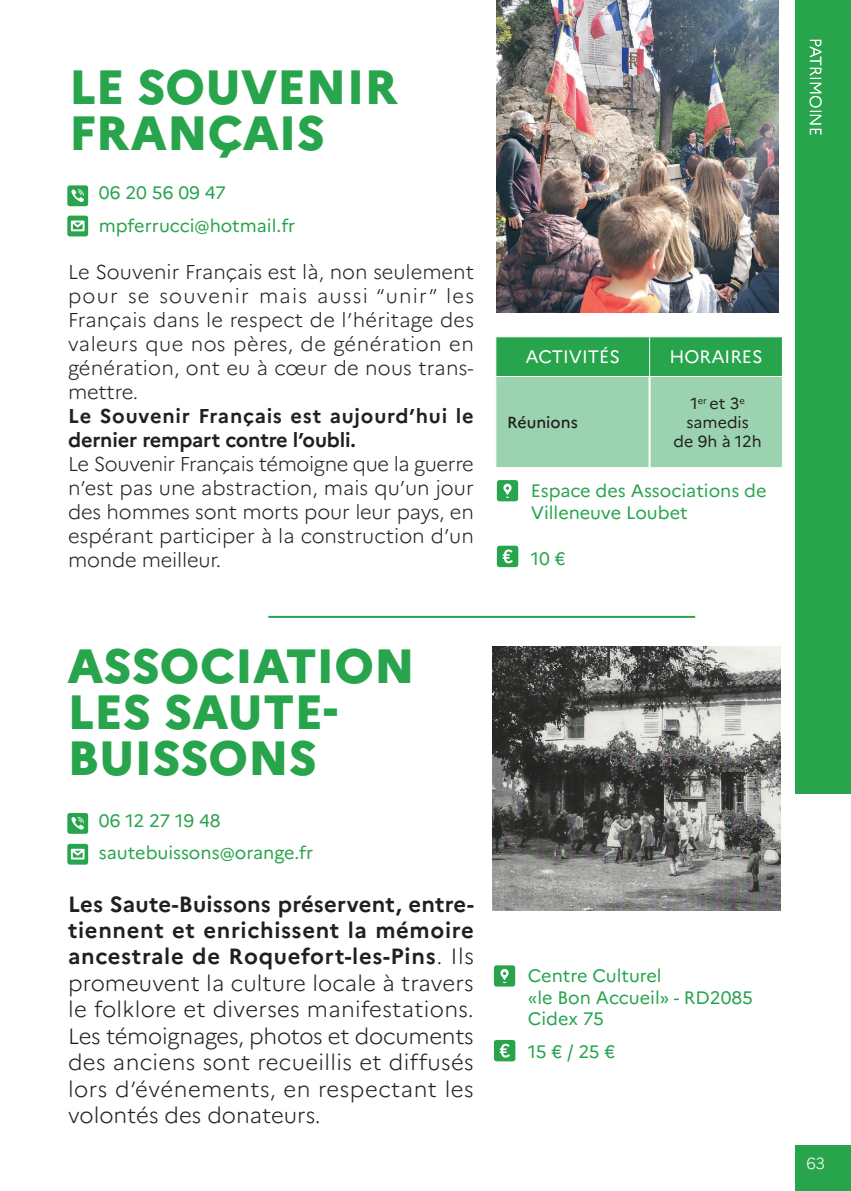
<style>
.page{position:relative;width:851px;height:1191px;background:#fff}
.page>*{position:absolute;margin:0;border:0;box-sizing:border-box;transform-origin:0 0}
.t1{font:800 48px/46px "Marianne";color:#27a44c}
.t2{font:300 22px/26.4px "Marianne";letter-spacing:.02em;color:#231f20;text-align:justify}
.t3{font:300 20px/24px "Marianne";letter-spacing:.005em;color:#231f20;text-align:justify}
.t4{font:700 20px/24px "Marianne";letter-spacing:.025em;color:#231f20}
.t5{font:18px/33px "Marianne";color:#27a44c}
.t6{font:18px "Marianne";color:#fff}
.t7{font:16px/19.2px "Marianne";color:#231f20;text-align:center}
.t8{font:300 16px "Marianne";color:#fff}
.t9{font:500 16px "Marianne";color:#231f20}
.s1{font-weight:700}
</style>
<div class="page">
<div style="left:795px;top:1145px;width:55px;height:46px;background:#27a44c"></div>
<div style="left:795px;top:0;width:55px;height:794px;background:#27a44c"></div>
<svg style="left:494px;top:965px;width:21px;height:21px"></svg>
<img style="left:492px;top:646px;width:288px;height:265px">
<img style="left:497px;top:0;width:281px;height:313px">
<svg style="left:494px;top:1040px;width:21px;height:21px"></svg>
<svg style="left:67px;top:185px;width:21px;height:21px"></svg>
<svg style="left:67px;top:813px;width:21px;height:21px"></svg>
<svg style="left:67px;top:844px;width:21px;height:20px"></svg>
<svg style="left:67px;top:216px;width:21px;height:20px"></svg>
<svg style="left:496px;top:337px;width:285px;height:130px;background:#78c592"></svg>
<hr style="left:649px;top:337px;width:1px;height:39px;background:#fff">
<hr style="left:495px;top:376px;width:154px;height:1px;background:#fff">
<hr style="left:649px;top:376px;width:133px;height:1px;background:#fff">
<hr style="left:648px;top:377px;width:2px;height:90px;background:#fff">
<svg style="left:497px;top:480px;width:21px;height:21px"></svg>
<svg style="left:497px;top:545px;width:21px;height:22px"></svg>
<hr style="left:268px;top:616px;width:427px;height:2px;background:#27a44c">
<h1 class="t1" style="left:69px;top:60px;width:330px">LE SOUVENIR<br>FRANÇAIS</h1>
<p class="t5" style="left:99px;top:175px;width:198px">06 20 56 09 47 mpferrucci@hotmail.fr</p>
<p class="t3" style="left:68px;top:258px;width:407px">Le Souvenir Français est là, non seulement pour se souvenir mais aussi “unir” les Français dans le respect de l’héritage des valeurs que nos pères, de génération en génération, ont eu à cœur de nous trans&shy;mettre.</p>
<p class="t4" style="left:68px;top:402px;width:407px">Le Souvenir Français est aujourd’hui le dernier rempart contre l’oubli.</p>
<p class="t3" style="left:68px;top:450px;width:407px">Le Souvenir Français témoigne que la guerre n’est pas une abstraction, mais qu’un jour des hommes sont morts pour leur pays, en espérant participer à la construction d’un monde meilleur.</p>
<h1 class="t1" style="left:67px;top:639px;width:349px">ASSOCIATION<br>LES SAUTE-<br>BUISSONS</h1>
<p class="t5" style="left:99px;top:802px;width:216px">06 12 27 19 48 sautebuissons@orange.fr</p>
<p class="t2" style="left:68px;top:889px;width:407px"><span class="s1">Les Saute-Buissons préservent, entre&shy;tiennent et enrichissent la mémoire ancestrale de Roquefort-les-Pins</span>. Ils promeuvent la culture locale à travers le folklore et diverses manifestations.<br>Les témoignages, photos et documents des anciens sont recueillis et diffusés lors d’événements, en respectant les volontés des donateurs.</p>
<p class="t6" style="left:525px;top:343px;width:96px">ACTIVITÉS</p>
<p class="t6" style="left:669px;top:343px;width:95px">HORAIRES</p>
<p class="t7" style="left:673px;top:392px;width:90px">1<sup>er</sup> et 3<sup>e </sup>samedis<br>de 9h à 12h</p>
<p class="t5" style="left:530px;top:478px;width:237px;line-height:21.6px">Espace des Associations de<br>Villeneuve Loubet</p>
<p class="t5" style="left:530px;top:541px;width:36px">10 €</p>
<p class="t9" style="left:507px;top:410px;width:72px">Réunions</p>
<p class="t5" style="left:527px;top:963px;width:226px;line-height:21.4px">Centre Culturel<br>«le Bon Accueil» - RD2085<br>Cidex 75</p>
<p class="t5" style="left:527px;top:1033px;width:89px">15 € / 25 €</p>
<p class="t8" style="left:828px;top:38px;width:99px;rotate:90deg">PATRIMOINE</p>
<p class="t8" style="left:806px;top:1151px;width:20px">63</p>
</div>
